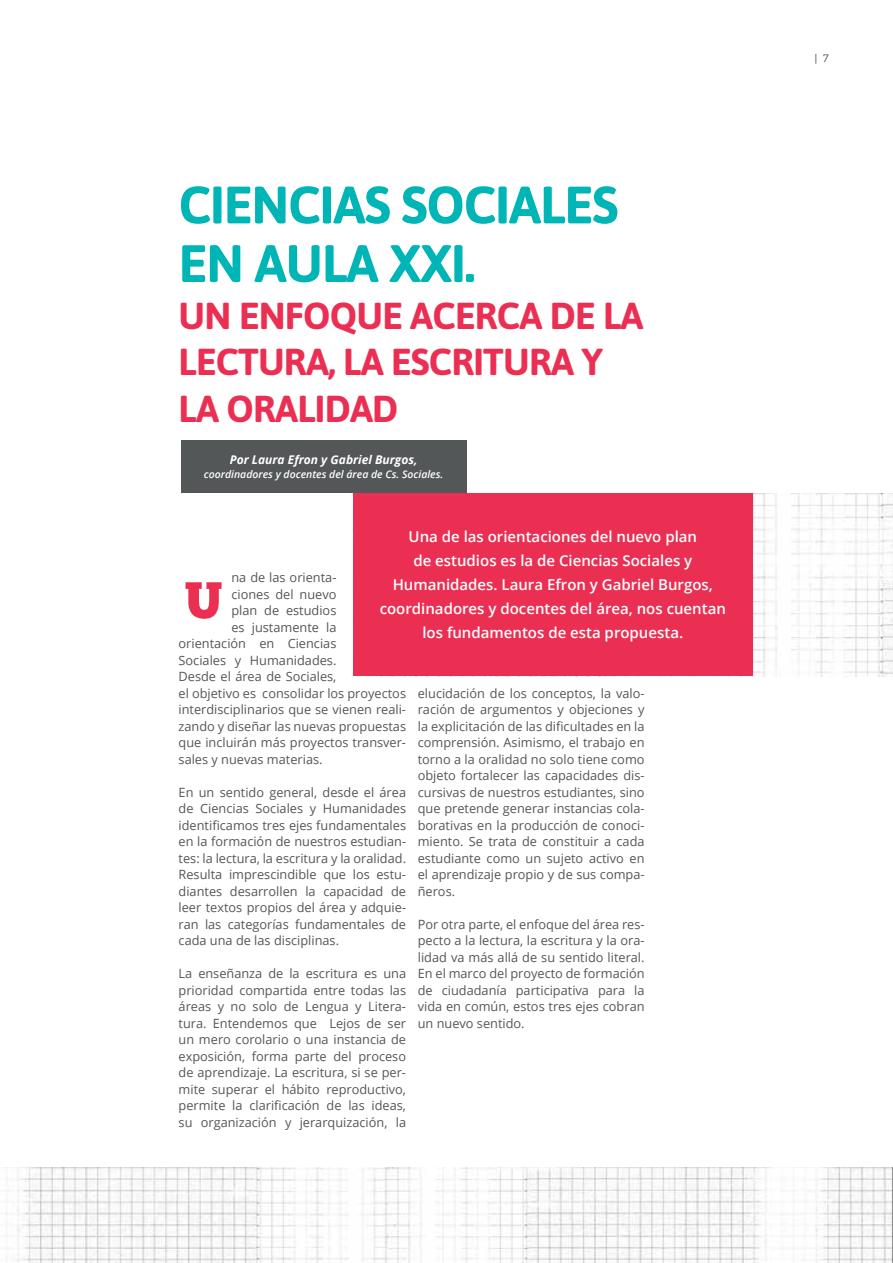
<style>
.page{position:relative;width:893px;height:1263px;background:#fff}
.page>*{position:absolute;margin:0;border:0;box-sizing:border-box;transform-origin:0 0}
.t1{font:700 52.5px/58.7px "Asap";letter-spacing:-.02em;color:#00b5b5}
.t2{font:51px "Chunk Five";color:#eb2f52}
.t3{font:700 37.5px/46.5px "Asap";letter-spacing:-.02em;color:#eb2f52}
.t4{font:600 15px/24px "Open Sans";color:#fff;text-align:center}
.t5{font:12.75px/16.5px "Open Sans";color:#545757;text-align:justify}
.t6{font:italic 700 12px "Open Sans";color:#fff}
.t7{font:italic 600 10.5px "Open Sans";color:#fff}
.t8{font:10.5px "Scene Std";color:#545757}
</style>
<div class="page">
<img style="left:5px;top:1167px;width:888px;height:96px">
<img style="left:753px;top:493px;width:140px;height:183px">
<div style="left:353px;top:493px;width:400px;height:183px;background:#eb2f52"></div>
<div style="left:181px;top:440px;width:285px;height:53px;background:#545757"></div>
<h1 class="t1" style="left:179px;top:175px;width:441px">CI ENCIAS SOCIALES<br>EN AULA XXI.</h1>
<h3 class="t3" style="left:179px;top:292px;width:466px">UN ENFOQUE ACERCA DE LA<br>LECTURA, LA ESCRITURA Y<br>LA ORALIDAD</h3>
<p class="t6" style="left:230px;top:451px;width:189px">Por Laura Efron y Gabriel Burgos,</p>
<p class="t7" style="left:204px;top:467px;width:241px">coordinadores y docentes del área de Cs. Sociales.</p>
<p class="t4" style="left:380px;top:525px;width:348px">U na de las orientaciones del nuevo plan<br>de estudios es la de Ciencias Sociales y Humanidades. Laura Efron y Gabriel Burgos, coordinadores y docentes del área, nos cuentan los fundamentos de esta propuesta.</p>
<p class="t5" style="left:231px;top:569px;width:106px">na de las orienta-</p>
<p class="t5" style="left:231px;top:585px;width:106px">ciones del nuevo</p>
<p class="t5" style="left:231px;top:602px;width:106px">plan de estudios</p>
<p class="t5" style="left:231px;top:618px;width:106px">es justamente la</p>
<p class="t5" style="left:179px;top:635px;width:159px">orientación en Ciencias</p>
<p class="t5" style="left:179px;top:651px;width:159px">Sociales y Humanidades.</p>
<p class="t5" style="left:179px;top:668px;width:159px">Desde el área de Sociales,</p>
<p class="t5" style="left:179px;top:684px;width:229px">el objetivo es consolidar los proyectos</p>
<p class="t5" style="left:179px;top:701px;width:229px">interdisciplinarios que se vienen reali-</p>
<p class="t5" style="left:179px;top:717px;width:229px">zando y diseñar las nuevas propuestas</p>
<p class="t5" style="left:179px;top:734px;width:229px">que incluirán más proyectos transver-</p>
<p class="t5" style="left:179px;top:750px;width:145px">sales y nuevas materias.</p>
<p class="t5" style="left:179px;top:783px;width:229px">En un sentido general, desde el área de Ciencias Sociales y Humanidades identificamos tres ejes fundamentales en la formación de nuestros estudian&shy;tes: la lectura, la escritura y la oralidad.<br>Resulta imprescindible que los estu&shy;diantes desarrollen la capacidad de leer textos propios del área y adquie&shy;ran las categorías fundamentales de cada una de las disciplinas.</p>
<p class="t5" style="left:179px;top:965px;width:229px">La enseñanza de la escritura es una prioridad compartida entre todas las áreas y no solo de Lengua y Litera&shy;tura. Entendemos que Lejos de ser un mero corolario o una instancia de exposición, forma parte del proceso de aprendizaje. La escritura, si se per&shy;mite superar el hábito reproductivo, permite la clarificación de las ideas, su organización y jerarquización, la</p>
<h2 class="t2" style="left:185px;top:576px;width:38px">U</h2>
<p class="t5" style="left:418px;top:684px;width:228px">elucidación de los conceptos, la valo&shy;ración de argumentos y objeciones y la explicitación de las dificultades en la comprensión. Asimismo, el trabajo en torno a la oralidad no solo tiene como objeto fortalecer las capacidades dis&shy;cursivas de nuestros estudiantes, sino que pretende generar instancias cola&shy;borativas en la producción de conoci&shy;miento. Se trata de constituir a cada estudiante como un sujeto activo en el aprendizaje propio y de sus compa&shy;ñeros.</p>
<p class="t5" style="left:418px;top:915px;width:228px">Por otra parte, el enfoque del área res&shy;pecto a la lectura, la escritura y la ora&shy;lidad va más allá de su sentido literal.<br>En el marco del proyecto de formación de ciudadanía participativa para la vida en común, estos tres ejes cobran un nuevo sentido.</p>
<p class="t8" style="left:815px;top:52px;width:16px">| 7</p>
</div>
